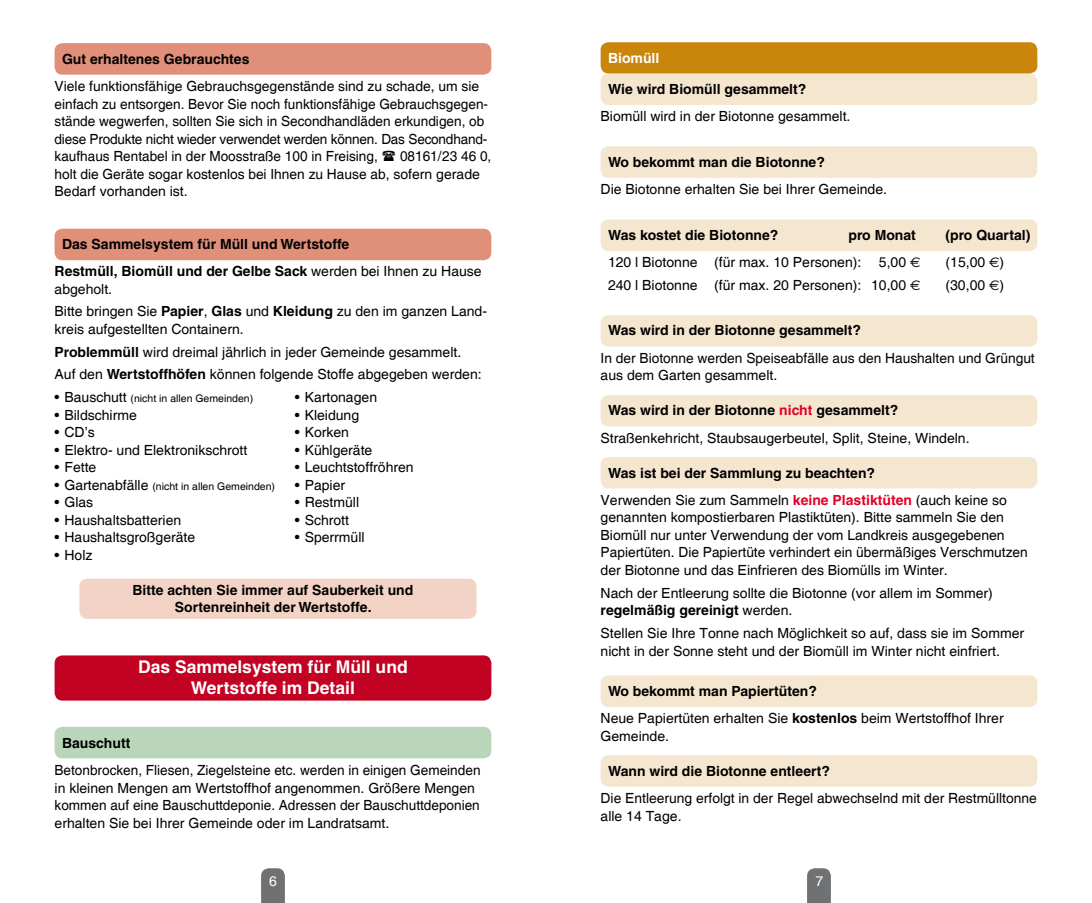
<style>
.page{position:relative;width:1092px;height:903px;background:#fff}
.page>*{position:absolute;margin:0;border:0;box-sizing:border-box;transform-origin:0 0}
.t1{font:700 17.5px/21px "Helvetica";color:#fff;text-align:center}
.t2{font:14px/17.5px "Helvetica";color:#000}
.t3{font:700 14px/27.3px "Helvetica";color:#000}
.t4{font:700 14px "Helvetica";color:#fff}
.t5{font:14px "Helvetica";color:#fff}
.t6{font:10.5px "Helvetica";color:#000}
.s1{font-weight:400}
.s2{font-weight:700}
.s3{font-size:14px}
.s4{font-family:"Euro Sans"}
.s5{font-weight:700;color:#e20026}
</style>
<div class="page">
<svg style="left:807px;top:868px;width:23px;height:35px"></svg>
<svg style="left:261px;top:868px;width:24px;height:35px"></svg>
<div style="left:600px;top:73px;width:437px;height:32px;background:#f5e6d0;border-radius:8px"></div>
<div style="left:55px;top:655px;width:436px;height:45px;background:#c10222;border-radius:8px"></div>
<div style="left:600px;top:755px;width:437px;height:32px;background:#f5e6d0;border-radius:8px"></div>
<div style="left:600px;top:675px;width:437px;height:32px;background:#f5e6d0;border-radius:8px"></div>
<div style="left:600px;top:457px;width:437px;height:31px;background:#f5e6d0;border-radius:8px"></div>
<div style="left:600px;top:395px;width:437px;height:31px;background:#f5e6d0;border-radius:8px"></div>
<div style="left:600px;top:315px;width:437px;height:32px;background:#f5e6d0;border-radius:8px"></div>
<div style="left:600px;top:42px;width:437px;height:31px;background:#c9860b;border-radius:8px"></div>
<div style="left:600px;top:219px;width:437px;height:32px;background:#f5e6d0;border-radius:8px"></div>
<div style="left:600px;top:146px;width:437px;height:32px;background:#f5e6d0;border-radius:8px"></div>
<div style="left:55px;top:229px;width:436px;height:31px;background:#e08f79;border-radius:8px"></div>
<div style="left:55px;top:727px;width:436px;height:31px;background:#b9d5ba;border-radius:8px"></div>
<div style="left:79px;top:579px;width:397px;height:40px;background:#f4d3c7;border-radius:8px"></div>
<div style="left:55px;top:43px;width:436px;height:32px;background:#e08f79;border-radius:8px"></div>
<p class="t3" style="left:62px;top:45px;width:189px">Gut erhaltenes Gebrauchtes</p>
<p class="t2" style="left:55px;top:78px;width:435px">Viele funktionsfähige Gebrauchsgegenstände sind zu schade, um sie einfach zu entsorgen. Bevor Sie noch funktionsfähige Gebrauchsgegen&shy;stände wegwerfen, sollten Sie sich in Secondhandläden erkundigen, ob diese Produkte nicht wieder verwendet werden können. Das Secondhand&shy;kaufhaus Rentabel in der Moosstraße 100 in Freising,</p>
<p class="t2" style="left:55px;top:148px;width:438px;text-indent:345px">08161/23 46 0, holt die Geräte sogar kostenlos bei Ihnen zu Hause ab, sofern gerade<br>Bedarf vorhanden ist.</p>
<p class="t3" style="left:55px;top:230px;width:428px;text-indent:7px">Das Sammelsystem für Müll und Wertstoffe<br>Restmüll, Biomüll und der Gelbe Sack <span class="s1">werden bei Ihnen zu Hause</span></p>
<p class="t2" style="left:55px;top:278px;width:434px;line-height:22.8px">abgeholt.<br>Bitte bringen Sie <span class="s2">Papier</span>, <span class="s2">Glas</span> und <span class="s2">Kleidung</span> zu den im ganzen Land-</p>
<p class="t2" style="left:55px;top:318px;width:428px;line-height:22.8px">kreis aufgestellten Containern.<br><span class="s2">Problemmüll</span> wird dreimal jährlich in jeder Gemeinde gesammelt.<br>Auf den <span class="s2">Wertstoffhöfen</span> können folgende Stoffe abgegeben werden:</p>
<p class="t6" style="left:55px;top:392px;width:200px"><span class="s3">• Bauschutt</span> (nicht in allen Gemeinden)</p>
<p class="t2" style="left:295px;top:389px;width:84px">• Kartonagen</p>
<p class="t2" style="left:55px;top:406px;width:84px">• Bildschirme</p>
<p class="t2" style="left:295px;top:406px;width:66px">• Kleidung</p>
<p class="t2" style="left:55px;top:424px;width:42px">• CD’s</p>
<p class="t2" style="left:295px;top:424px;width:56px">• Korken</p>
<p class="t2" style="left:55px;top:441px;width:194px">• Elektro- und Elektronikschrott</p>
<p class="t2" style="left:295px;top:441px;width:79px">• Kühlgeräte</p>
<p class="t2" style="left:55px;top:459px;width:43px">• Fette</p>
<p class="t2" style="left:295px;top:459px;width:120px">• Leuchtstoffröhren</p>
<p class="t6" style="left:55px;top:480px;width:222px"><span class="s3">• Gartenabfälle</span> (nicht in allen Gemeinden)</p>
<p class="t2" style="left:295px;top:476px;width:52px">• Papier</p>
<p class="t2" style="left:55px;top:494px;width:40px">• Glas</p>
<p class="t2" style="left:295px;top:494px;width:66px">• Restmüll</p>
<p class="t2" style="left:55px;top:511px;width:128px">• Haushaltsbatterien</p>
<p class="t2" style="left:295px;top:511px;width:56px">• Schrott</p>
<p class="t2" style="left:55px;top:529px;width:142px">• Haushaltsgroßgeräte</p>
<p class="t2" style="left:295px;top:529px;width:71px">• Sperrmüll</p>
<p class="t2" style="left:55px;top:546px;width:39px">• Holz</p>
<p class="t3" style="left:132px;top:581px;width:282px;line-height:17.5px;text-align:center">Bitte achten Sie immer auf Sauberkeit und<br>Sortenreinheit der Wertstoffe.</p>
<p class="t1" style="left:138px;top:656px;width:271px">Das Sammelsystem für Müll und<br>Wertstoffe im Detail</p>
<p class="t3" style="left:62px;top:729px;width:70px">Bauschutt</p>
<p class="t2" style="left:55px;top:762px;width:427px">Betonbrocken, Fliesen, Ziegelsteine etc. werden in einigen Gemeinden in kleinen Mengen am Wertstoffhof angenommen. Größere Mengen kommen auf eine Bauschuttdeponie. Adressen der Bauschuttdeponien erhalten Sie bei Ihrer Gemeinde oder im Landratsamt.</p>
<p class="t4" style="left:608px;top:49px;width:53px">Biomüll</p>
<p class="t3" style="left:608px;top:75px;width:200px">Wie wird Biomüll gesammelt?</p>
<p class="t2" style="left:600px;top:108px;width:251px">Biomüll wird in der Biotonne gesammelt.</p>
<p class="t3" style="left:608px;top:148px;width:218px">Wo bekommt man die Biotonne?</p>
<p class="t2" style="left:600px;top:181px;width:288px">Die Biotonne erhalten Sie bei Ihrer Gemeinde.</p>
<p class="t3" style="left:608px;top:221px;width:172px">Was kostet die Biotonne?</p>
<p class="t3" style="left:848px;top:221px;width:69px">pro Monat</p>
<p class="t3" style="left:945px;top:221px;width:86px">(pro Quartal)</p>
<p class="t2" style="left:608px;top:254px;width:255px">120 l Biotonne (für max. 10 Personen):</p>
<p class="t2" style="left:878px;top:254px;width:43px">5,00 <span class="s4">E</span></p>
<p class="t2" style="left:945px;top:254px;width:60px">(15,00 <span class="s4">1</span>)</p>
<p class="t2" style="left:608px;top:277px;width:314px">240 l Biotonne (für max. 20 Personen): 10,00 <span class="s4">E</span></p>
<p class="t2" style="left:945px;top:277px;width:60px">(30,00 <span class="s4">E</span>)</p>
<p class="t3" style="left:608px;top:316px;width:254px">Was wird in der Biotonne gesammelt?</p>
<p class="t2" style="left:600px;top:349px;width:435px">In der Biotonne werden Speiseabfälle aus den Haushalten und Grüngut aus dem Garten gesammelt.</p>
<p class="t2" style="left:600px;top:397px;width:370px;line-height:27.3px;text-indent:7px"><span class="s2">Was wird in der Biotonne</span> <span class="s5">nicht</span> <span class="s2">gesammelt?<br></span>Straßenkehricht, Staubsaugerbeutel, Split, Steine, Windeln.</p>
<p class="t2" style="left:600px;top:459px;width:408px;line-height:27.3px;text-indent:7px"><span class="s2">Was ist bei der Sammlung zu beachten?<br></span>Verwenden Sie zum Sammeln <span class="s5">keine Plastiktüten</span> (auch keine so</p>
<p class="t2" style="left:600px;top:509px;width:429px">genannten kompostierbaren Plastiktüten). Bitte sammeln Sie den Biomüll nur unter Verwendung der vom Landkreis ausgegebenen Papiertüten. Die Papiertüte verhindert ein übermäßiges Verschmutzen der Biotonne und das Einfrieren des Biomülls im Winter.</p>
<p class="t2" style="left:600px;top:584px;width:394px">Nach der Entleerung sollte die Biotonne (vor allem im Sommer) <span class="s2">regelmäßig gereinigt</span> werden.</p>
<p class="t2" style="left:600px;top:625px;width:425px">Stellen Sie Ihre Tonne nach Möglichkeit so auf, dass sie im Sommer nicht in der Sonne steht und der Biomüll im Winter nicht einfriert.</p>
<p class="t2" style="left:600px;top:678px;width:404px;line-height:27.3px;text-indent:7px"><span class="s2">Wo bekommt man Papiertüten?<br></span>Neue Papiertüten erhalten Sie <span class="s2">kostenlos</span> beim Wertstoffhof Ihrer</p>
<p class="t2" style="left:600px;top:727px;width:70px">Gemeinde.</p>
<p class="t3" style="left:608px;top:757px;width:223px">Wann wird die Biotonne entleert?</p>
<p class="t2" style="left:600px;top:790px;width:437px">Die Entleerung erfolgt in der Regel abwechselnd mit der Restmülltonne alle 14 Tage.</p>
<p class="t5" style="left:269px;top:873px;width:9px">6</p>
<p class="t5" style="left:815px;top:873px;width:9px">7</p>
</div>
